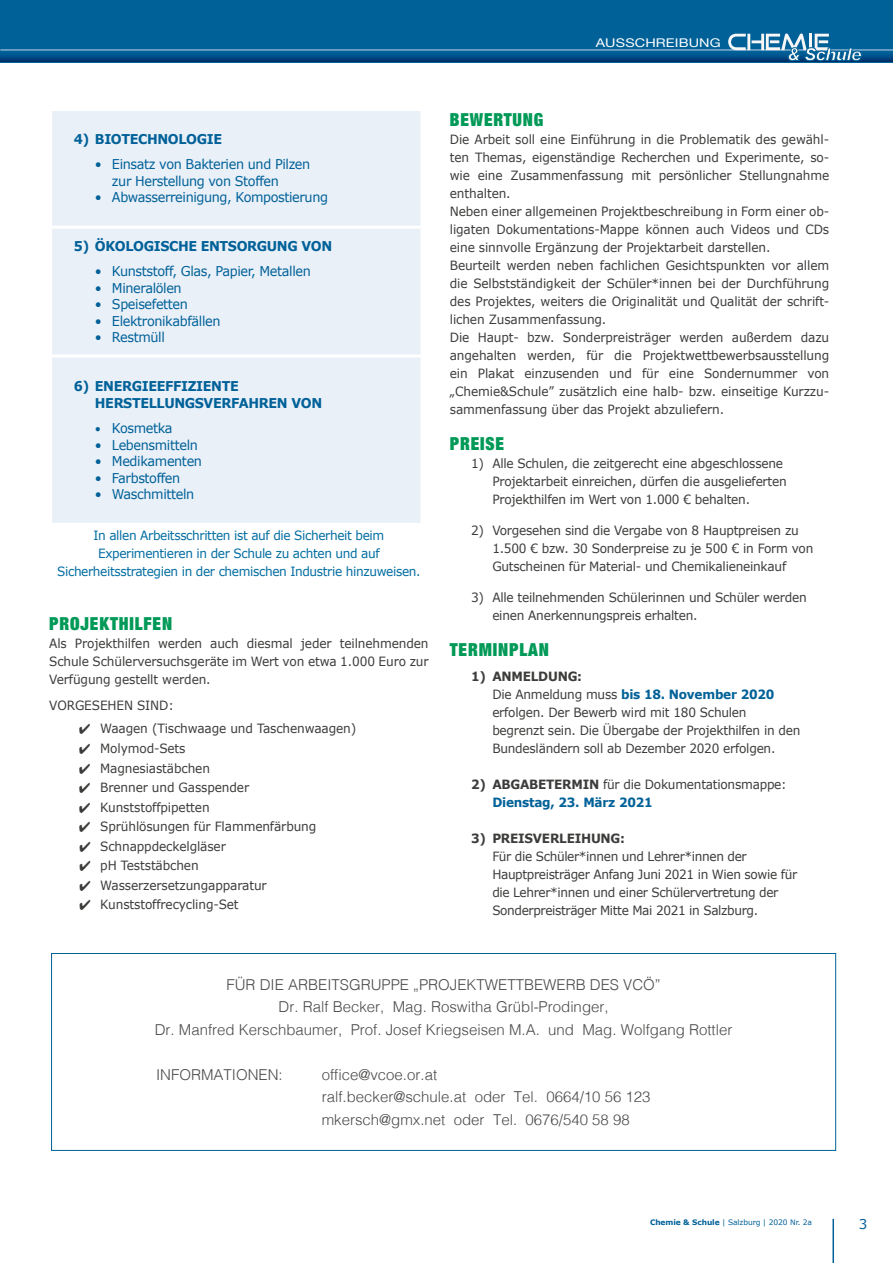
<style>
.page{position:relative;width:893px;height:1263px;background:#fff}
.page>*{position:absolute;margin:0;border:0;box-sizing:border-box;transform-origin:0 0}
.t1{font:900 expanded 18px "Helvetica Neue";letter-spacing:.05em;color:#009957;scale:.95 1}
.t2{font:300 15px/22.5px "Helvetica";color:#4a4a49;text-align:center}
.t3{font:13.5px/16.5px "Verdana";letter-spacing:-.03em;color:#006198;scale:.95 1}
.t4{font:700 13.5px/16.5px "Verdana";letter-spacing:-.03em;color:#006198;scale:.95 1}
.t5{font:13.5px "Verdana";letter-spacing:-.03em;color:#006198}
.t6{font:12.75px/18px "Verdana";letter-spacing:-.01em;color:#3c3c3b;scale:.95 1}
.t7{font:12.75px/18px "Verdana";letter-spacing:-.03em;color:#3c3c3b;scale:.95 1}
.t8{font:12.75px/18px "Verdana";letter-spacing:-.03em;color:#006da1;text-align:center;scale:.95 1}
.t9{font:700 12.75px "Verdana";letter-spacing:-.02em;color:#3c3c3b;scale:.95 1}
.t10{font:12px "Helvetica Neue";letter-spacing:.01em;color:#fff;scale:1.2 1}
.t11{font:7.5px "Verdana";letter-spacing:-.01em;color:#006198}
.s1{font-size:12px}
.s2{font-weight:700}
.s3{font-weight:700;color:#006198}
</style>
<div class="page">
<hr style="left:832px;top:1219px;width:2px;height:44px;background:#006198">
<div style="left:0;top:0;width:893px;height:62px;background:#006198"></div>
<hr style="left:0;top:49px;width:893px;height:2px;background:#b0c8e0">
<svg style="left:0;top:55px;width:893px;height:7px;background:#00407a"></svg>
<svg style="left:728px;top:33px;width:134px;height:28px"></svg>
<div style="left:52px;top:111px;width:369px;height:412px;background:#eaf0f8"></div>
<hr style="left:49px;top:226px;width:375px;height:3px;background:#fff">
<hr style="left:49px;top:354px;width:375px;height:3px;background:#fff">
<div style="left:51px;top:953px;width:785px;height:197px;border:1px solid #006198"></div>
<p class="t10" style="left:596px;top:34px;width:106px">AUSSCHREIBUNG</p>
<p class="t4" style="left:74px;top:130px;width:158px">4) BIOTECHNOLOGIE</p>
<p class="t3" style="left:112px;top:156px;width:210px;text-indent:-17px">• Einsatz von Bakterien und Pilzen zur Herstellung von Stoffen</p>
<p class="t3" style="left:95px;top:189px;width:247px">• Abwasserreinigung, Kompostierung</p>
<p class="t4" style="left:74px;top:237px;width:274px">5) ÖKOLOGISCHE ENTSORGUNG VON</p>
<p class="t3" style="left:95px;top:263px;width:229px">• Kunststoff, Glas, Papier, Metallen</p>
<p class="t3" style="left:95px;top:280px;width:93px">• Mineralölen</p>
<p class="t3" style="left:95px;top:296px;width:99px">• Speisefetten</p>
<p class="t3" style="left:95px;top:313px;width:134px">• Elektronikabfällen</p>
<p class="t3" style="left:95px;top:329px;width:75px">• Restmüll</p>
<p class="t4" style="left:95px;top:378px;width:241px;text-indent:-21px">6) ENERGIEEFFIZIENTE<br>HERSTELLUNGSVERFAHREN VON</p>
<p class="t3" style="left:95px;top:420px;width:83px"><span class="s1">•</span> Kosmetka</p>
<p class="t3" style="left:95px;top:436px;width:110px">• Lebensmitteln</p>
<p class="t3" style="left:95px;top:453px;width:114px">• Medikamenten</p>
<p class="t3" style="left:95px;top:469px;width:91px">• Farbstoffen</p>
<p class="t3" style="left:95px;top:486px;width:106px">• Waschmitteln</p>
<p class="t8" style="left:57px;top:526px;width:384px">In allen Arbeitsschritten ist auf die Sicherheit beim<br>Experimentieren in der Schule zu achten und auf<br>Sicherheitsstrategien in der chemischen Industrie hinzuweisen.</p>
<h1 class="t1" style="left:49px;top:612px;width:131px">PROJEKTHILFEN</h1>
<p class="t6" style="left:49px;top:634px;width:401px;text-align:justify">Als Projekthilfen werden auch diesmal jeder teilnehmenden Schule Schülerversuchsgeräte im Wert von etwa 1.000 Euro zur Verfügung gestellt werden.</p>
<p class="t6" style="left:49px;top:696px;width:133px">VORGESEHEN SIND:</p>
<p class="t6" style="left:79px;top:720px;width:293px">✔ Waagen (Tischwaage und Taschenwaagen)</p>
<p class="t6" style="left:79px;top:739px;width:114px">✔ Molymod-Sets</p>
<p class="t6" style="left:79px;top:759px;width:139px">✔ Magnesiastäbchen</p>
<p class="t6" style="left:79px;top:778px;width:181px">✔ Brenner und Gasspender</p>
<p class="t6" style="left:79px;top:798px;width:139px">✔ Kunststoffpipetten</p>
<p class="t6" style="left:79px;top:817px;width:251px">✔ Sprühlösungen für Flammenfärbung</p>
<p class="t6" style="left:79px;top:837px;width:156px">✔ Schnappdeckelgläser</p>
<p class="t6" style="left:79px;top:856px;width:128px">✔ pH Teststäbchen</p>
<p class="t6" style="left:79px;top:876px;width:199px">✔ Wasserzersetzungapparatur</p>
<p class="t6" style="left:79px;top:895px;width:170px">✔ Kunststoffrecycling-Set</p>
<h1 class="t1" style="left:450px;top:108px;width:100px">BEWERTUNG</h1>
<p class="t6" style="left:450px;top:130px;width:401px">Die Arbeit soll eine Einführung in die Problematik des gewähl&shy;ten Themas, eigenständige Recherchen und Experimente, so&shy;wie eine Zusammenfassung mit persönlicher Stellungnahme enthalten.<br>Neben einer allgemeinen Projektbeschreibung in Form einer ob&shy;ligaten Dokumentations-Mappe können auch Videos und CDs eine sinnvolle Ergänzung der Projektarbeit darstellen.<br>Beurteilt werden neben fachlichen Gesichtspunkten vor allem die Selbstständigkeit der Schüler*innen bei der Durchführung des Projektes, weiters die Originalität und Qualität der schrift&shy;lichen Zusammenfassung.<br>Die Haupt- bzw. Sonderpreisträger werden außerdem dazu angehalten werden, für die Projektwettbewerbsausstellung ein Plakat einzusenden und für eine Sondernummer von „Chemie&amp;Schule” zusätzlich eine halb- bzw. einseitige Kurzzu&shy;sammenfassung über das Projekt abzuliefern.</p>
<h1 class="t1" style="left:450px;top:432px;width:59px">PREISE</h1>
<p class="t6" style="left:492px;top:454px;width:311px;text-indent:-21px">1) Alle Schulen, die zeitgerecht eine abgeschlossene<br>Projektarbeit einreichen, dürfen die ausgelieferten<br>Projekthilfen im Wert von 1.000 € behalten.</p>
<p class="t6" style="left:492px;top:521px;width:339px;text-indent:-21px">2) Vorgesehen sind die Vergabe von 8 Hauptpreisen zu<br>1.500 € bzw. 30 Sonderpreise zu je 500 € in Form von<br>Gutscheinen für Material- und Chemikalieneinkauf</p>
<p class="t6" style="left:492px;top:588px;width:332px;text-indent:-21px">3) Alle teilnehmenden Schülerinnen und Schüler werden einen Anerkennungspreis erhalten.</p>
<h1 class="t1" style="left:450px;top:638px;width:106px">TERMINPLAN</h1>
<p class="t6" style="left:492px;top:667px;width:326px;text-indent:-21px"><span class="s2">1) ANMELDUNG:<br></span>Die Anmeldung muss <span class="s3">bis 18. November 2020 </span>erfolgen. Der Bewerb wird mit 180 Schulen begrenzt sein. Die Übergabe der Projekthilfen in den Bundesländern soll ab Dezember 2020 erfolgen.</p>
<p class="t6" style="left:492px;top:775px;width:311px;text-indent:-21px"><span class="s2">2) ABGABETERMIN</span> für die Dokumentationsmappe:<br><span class="s3">Dienstag, 23. März 2021</span></p>
<p class="t9" style="left:471px;top:829px;width:164px">3) PREISVERLEIHUNG:</p>
<p class="t7" style="left:492px;top:847px;width:322px">Für die Schüler*innen und Lehrer*innen der Hauptpreisträger Anfang Juni 2021 in Wien sowie für die Lehrer*innen und einer Schülervertretung der Sonderpreisträger Mitte Mai 2021 in Salzburg.</p>
<p class="t2" style="left:155px;top:972px;width:579px">FÜR DIE ARBEITSGRUPPE „PROJEKTWETTBEWERB DES VCÖ”<br>Dr. Ralf Becker, Mag. Roswitha Grübl-Prodinger,<br>Dr. Manfred Kerschbaumer, Prof. Josef Kriegseisen M.A. und Mag. Wolfgang Rottler</p>
<p class="t2" style="left:156px;top:1062px;width:128px">INFORMATIONEN:</p>
<p class="t2" style="left:322px;top:1062px;width:330px;text-align:left">office@vcoe.or.at<br>ralf.becker@schule.at oder Tel. 0664/10 56 123 mkersch@gmx.net oder Tel. 0676/540 58 98</p>
<p class="t11" style="left:650px;top:1217px;width:164px"><span class="s2">Chemie &amp; Schule</span> | Salzburg | 2020 Nr. 2a</p>
<p class="t5" style="left:859px;top:1215px;width:10px">3</p>
</div>
